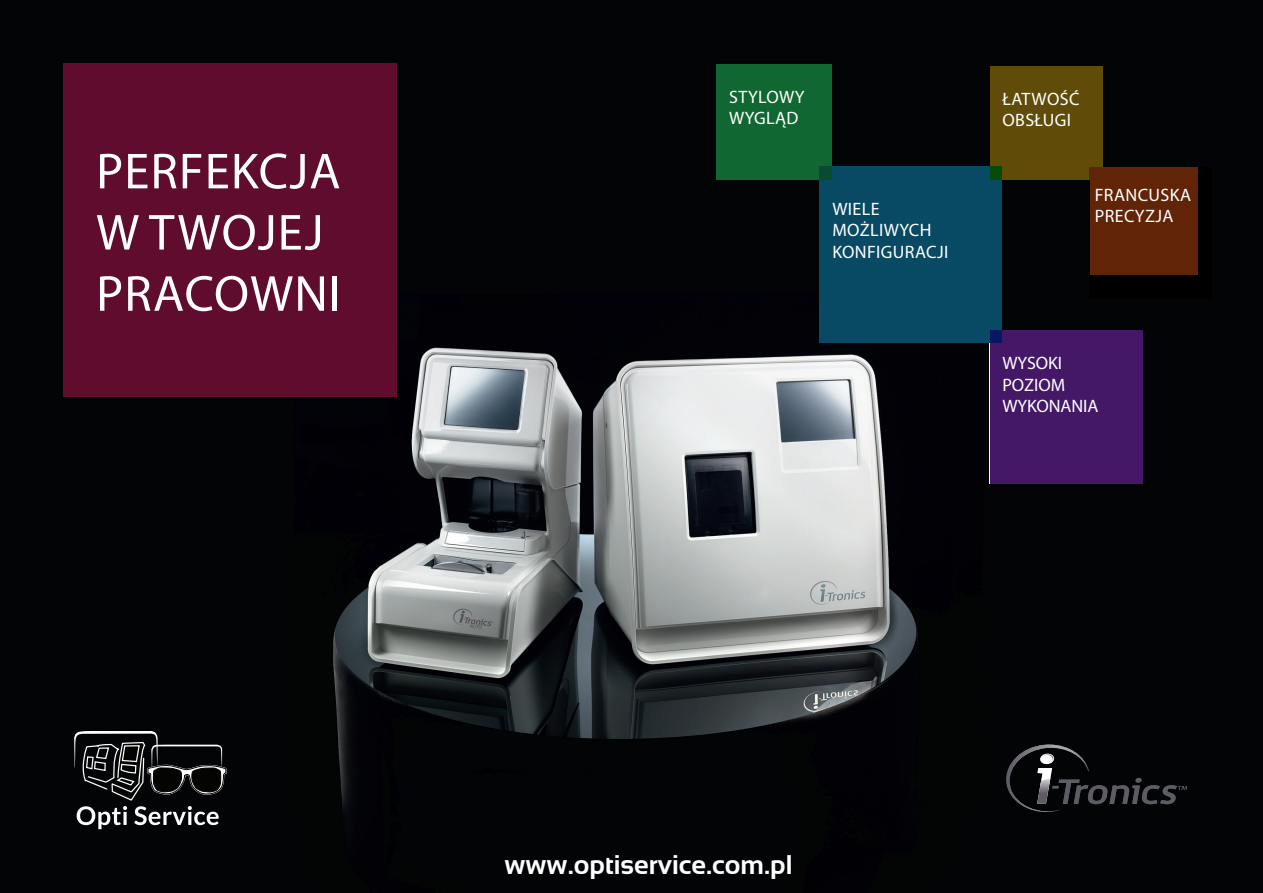
<style>
.page{position:relative;width:1263px;height:893px;background:#fff}
.page>*{position:absolute;margin:0;border:0;box-sizing:border-box;transform-origin:0 0}
.t1{font:51px/61.2px "Myriad Pro";letter-spacing:.02em;color:#fff}
.t2{font:700 27px "Sansation";color:#fff}
.t3{font:18px/21.6px "Myriad Pro";letter-spacing:.02em;color:#fff}
.t4{font:18px/21.6px "Myriad Pro";letter-spacing:-.005em;color:#fff}
</style>
<div class="page">
<img style="left:0;top:0;width:1263px;height:893px">
<div style="left:64px;top:64px;width:333px;height:333px;background:#5f0c2e"></div>
<svg style="left:1090px;top:167px;width:122px;height:132px;background:#461904"></svg>
<div style="left:819px;top:167px;width:183px;height:176px;background:#084a63"></div>
<div style="left:989px;top:330px;width:154px;height:154px;background:#441767"></div>
<div style="left:989px;top:66px;width:113px;height:114px;background:#604c08"></div>
<div style="left:716px;top:64px;width:116px;height:116px;background:#116732"></div>
<svg style="left:1005px;top:745px;width:182px;height:69px;background:#161719"></svg>
<svg style="left:74px;top:731px;width:153px;height:98px;background:#2d2f2f"></svg>
<h1 class="t1" style="left:96px;top:140px;width:246px">PERFEKCJA<br>W TWOJEJ<br>PRACOWNI</h1>
<p class="t3" style="left:729px;top:86px;width:77px">STYLOWY<br>WYGLĄD</p>
<p class="t3" style="left:832px;top:198px;width:117px">WIELE<br>MOŻLIWYCH<br>KONFIGURACJI</p>
<p class="t3" style="left:1002px;top:88px;width:78px">ŁATWOŚĆ<br>OBSŁUGI</p>
<p class="t3" style="left:1095px;top:184px;width:98px">FRANCUSKA<br>PRECYZJA</p>
<p class="t4" style="left:1002px;top:352px;width:97px">WYSOKI<br>POZIOM<br>WYKONANIA</p>
<h2 class="t2" style="left:504px;top:850px;width:290px">www.optiservice.com.pl</h2>
</div>
